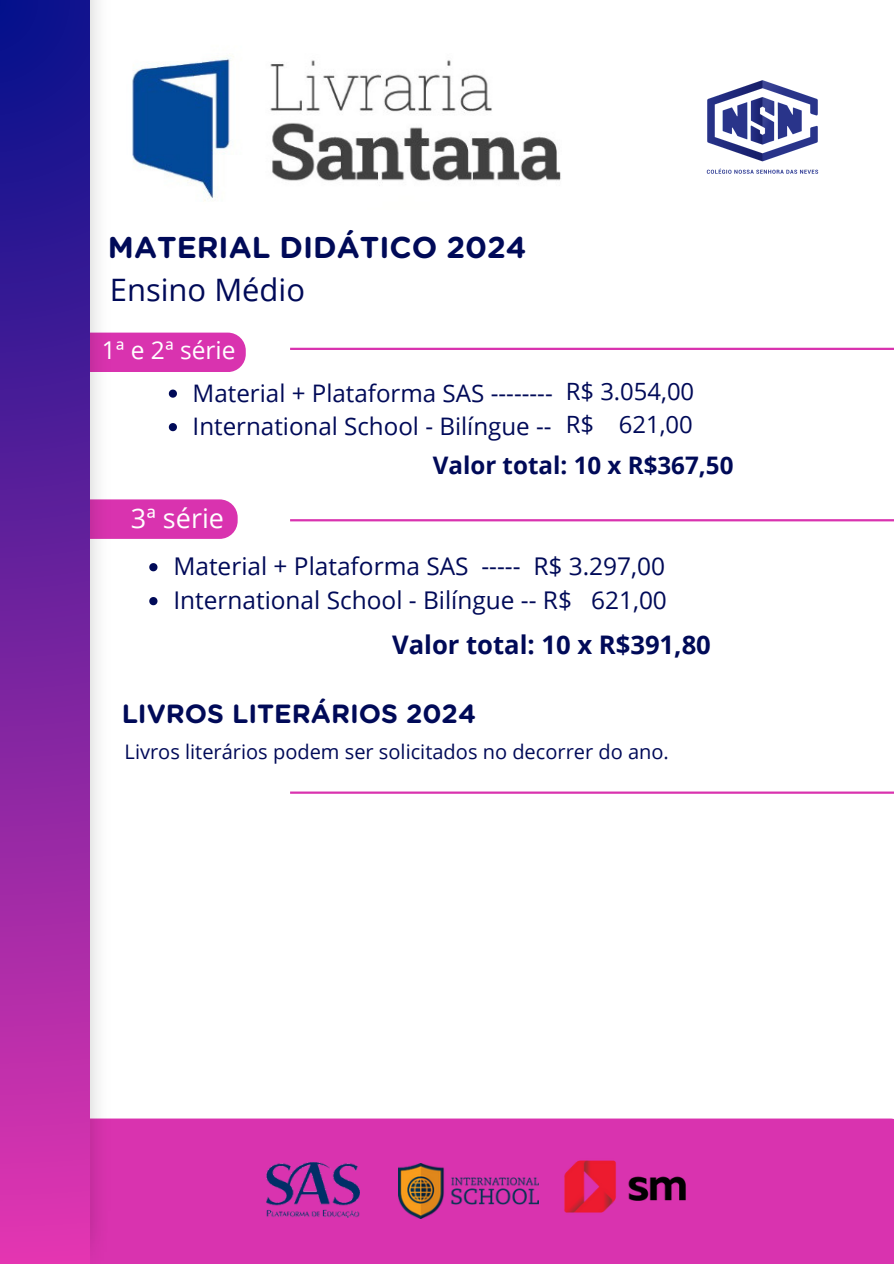
<style>
.page{position:relative;width:894px;height:1264px;background:#fff}
.page>*{position:absolute;margin:0;border:0;box-sizing:border-box;transform-origin:0 0}
.t1{font:30.9px "Open Sans";color:#000a58}
.t2{font:700 30.15px "Gotham Rounded";color:#000a58}
.t3{font:27px "Open Sans";color:#fff}
.t4{font:700 26.25px "Gotham Rounded";color:#000a58}
.t5{font:700 25.65px "Open Sans";color:#000a58}
.t6{font:24.6px "Open Sans";color:#fff}
.t7{font:24.45px "Open Sans";color:#000a58}
.t8{font:24.15px "Open Sans";color:#000a58}
.t9{font:700 24.15px "Open Sans";color:#000a58}
.t10{font:23.85px "Open Sans";color:#000a58}
.t11{font:20.1px "Open Sans";color:#000a58}
</style>
<div class="page">
<img style="left:132px;top:56px;width:429px;height:145px">
<img style="left:706px;top:80px;width:113px;height:94px">
<div style="left:0;top:1118px;width:893px;height:145px;background:#d933af"></div>
<div style="left:110px;top:332px;width:136px;height:40px;background:#d933af"></div>
<svg style="left:110px;top:499px;width:127px;height:40px;background:#da3ab1"></svg>
<hr style="left:290px;top:791px;width:603px;height:2px;background:#d933af">
<img style="left:90px;top:0;width:20px;height:1247px">
<img style="left:564px;top:1160px;width:122px;height:53px">
<svg style="left:169px;top:389px;width:8px;height:8px"></svg>
<svg style="left:169px;top:423px;width:8px;height:8px"></svg>
<svg style="left:149px;top:563px;width:8px;height:8px"></svg>
<svg style="left:149px;top:597px;width:8px;height:8px"></svg>
<img style="left:267px;top:1162px;width:92px;height:55px">
<img style="left:398px;top:1163px;width:140px;height:55px">
<div style="left:0;top:0;width:90px;height:1263px;background:linear-gradient(to bottom,#03118b,#e335b1)"></div>
<hr style="left:290px;top:348px;width:603px;height:2px;background:#d933af">
<hr style="left:290px;top:519px;width:603px;height:2px;background:#d933af">
<p class="t2" style="left:108px;top:233px;width:420px">MATERIAL DIDÁTICO 2024</p>
<p class="t1" style="left:110px;top:267px;width:196px">Ensino Médio</p>
<p class="t6" style="left:102px;top:333px;width:135px">1ª e 2ª série</p>
<p class="t8" style="left:192px;top:376px;width:361px">Material + Plataforma SAS --------</p>
<p class="t8" style="left:192px;top:409px;width:360px">International School - Bilíngue --</p>
<p class="t10" style="left:565px;top:375px;width:130px">R$ 3.054,00</p>
<p class="t10" style="left:565px;top:408px;width:128px">R$ 621,00</p>
<p class="t3" style="left:131px;top:499px;width:95px">3ª série</p>
<p class="t9" style="left:432px;top:448px;width:302px">Valor total: 10 x R$367,50</p>
<p class="t7" style="left:173px;top:549px;width:493px">Material + Plataforma SAS ----- R$ 3.297,00</p>
<p class="t7" style="left:173px;top:583px;width:495px">International School - Bilíngue -- R$ 621,00</p>
<p class="t5" style="left:392px;top:627px;width:320px">Valor total: 10 x R$391,80</p>
<p class="t4" style="left:122px;top:702px;width:356px">LIVROS LITERÁRIOS 2024</p>
<p class="t11" style="left:125px;top:737px;width:545px">Livros literários podem ser solicitados no decorrer do ano.</p>
</div>
